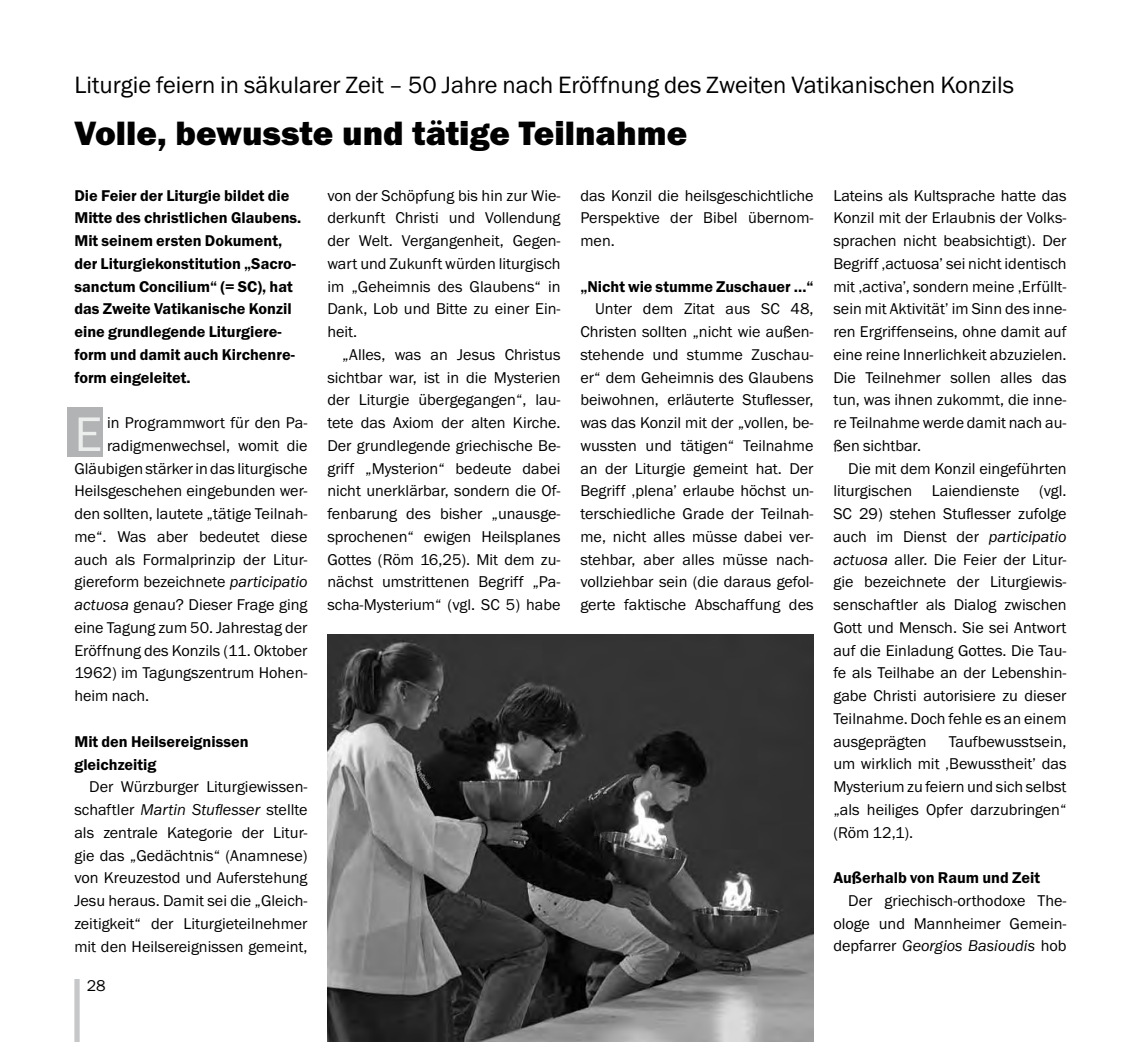
<style>
.page{position:relative;width:1141px;height:1042px;background:#fff}
.page>*{position:absolute;margin:0;border:0;box-sizing:border-box;transform-origin:0 0}
.t1{font:50.23px "Franklin Got TOT Boo";color:#eceded}
.t2{font:35px "Franklin Got TOT Hea";color:#000}
.t3{font:24.5px "Franklin Got TOT Boo";color:#000}
.t4{font:16.1px/22.8px "Franklin Got TOT Boo";color:#000;text-align:justify}
.t5{font:16.1px/22.8px "Franklin Got TOT Dem";color:#000}
.t6{font:16.1px "Franklin Got TOT Boo Ita";color:#000}
.s1{font-family:"Franklin Got TOT Boo Ita"}
.s2{font-family:"Franklin Got TOT Boo"}
</style>
<div class="page">
<div style="left:74px;top:979px;width:6px;height:63px;background:#c6c7c8"></div>
<div style="left:67px;top:407px;width:36px;height:49px;background:#b1b3b4"></div>
<img style="left:327px;top:635px;width:487px;height:407px">
<h3 class="t3" style="left:74px;top:69px;width:941px">Liturgie feiern in säkularer Zeit – 50 Jahre nach Eröffnung des Zweiten Vatikanischen Konzils</h3>
<h2 class="t2" style="left:74px;top:110px;width:614px">Volle, bewusste und tätige Teilnahme</h2>
<p class="t4" style="left:580px;top:184px;width:235px">das Konzil die heilsgeschichtliche Perspektive der Bibel übernom&shy;men.</p>
<p class="t5" style="left:580px;top:275px;width:235px">„Nicht wie stumme Zuschauer …“</p>
<p class="t4" style="left:580px;top:298px;width:235px;text-indent:15px">Unter dem Zitat aus SC 48, Christen sollten „nicht wie außen&shy;stehende und stumme Zuschau&shy;er“ dem Geheimnis des Glaubens beiwohnen, erläuterte Stuflesser, was das Konzil mit der „vollen, be&shy;wussten und tätigen“ Teilnahme an der Liturgie gemeint hat. Der Begriff ‚plena’ erlaube höchst un&shy;terschiedliche Grade der Teilnah&shy;me, nicht alles müsse dabei ver&shy;stehbar, aber alles müsse nach&shy;vollziehbar sein (die daraus gefol&shy;gerte faktische Abschaffung des</p>
<p class="t4" style="left:327px;top:184px;width:235px">von der Schöpfung bis hin zur Wie&shy;derkunft Christi und Vollendung der Welt. Vergangenheit, Gegen&shy;wart und Zukunft würden liturgisch im „Geheimnis des Glaubens“ in Dank, Lob und Bitte zu einer Ein&shy;heit.</p>
<p class="t4" style="left:327px;top:343px;width:235px;text-indent:15px">„Alles, was an Jesus Christus sichtbar war, ist in die Mysterien der Liturgie übergegangen“, lau&shy;tete das Axiom der alten Kirche.<br>Der grundlegende griechische Be&shy;griff „Mysterion“ bedeute dabei nicht unerklärbar, sondern die Of&shy;fenbarung des bisher „unausge&shy;sprochenen“ ewigen Heilsplanes Gottes (Röm 16,25). Mit dem zu&shy;nächst umstrittenen Begriff „Pa&shy;scha-Mysterium“ (vgl. SC 5) habe</p>
<p class="t5" style="left:74px;top:184px;width:228px">Die Feier der Liturgie bildet die<br>Mitte des christlichen Glaubens.<br>Mit seinem ersten Dokument, der Liturgiekonstitution „Sacro&shy;sanctum Concilium“ (= SC), hat das Zweite Vatikanische Konzil eine grundlegende Liturgiere&shy;form und damit auch Kirchenre&shy;form eingeleitet.</p>
<h1 class="t1" style="left:74px;top:403px;width:29px">E</h1>
<p class="t4" style="left:107px;top:412px;width:202px">in Programmwort für den Pa-</p>
<p class="t4" style="left:833px;top:184px;width:235px">Lateins als Kultsprache hatte das Konzil mit der Erlaubnis der Volks&shy;sprachen nicht beabsichtigt). Der Begriff ‚actuosa’ sei nicht identisch mit ‚activa’, sondern meine ‚Erfüllt&shy;sein mit Aktivität’ im Sinn des inne&shy;ren Ergriffenseins, ohne damit auf eine reine Innerlichkeit abzuzielen.<br>Die Teilnehmer sollen alles das tun, was ihnen zukommt, die inne&shy;re Teilnahme werde damit nach au&shy;ßen sichtbar.</p>
<p class="t4" style="left:833px;top:457px;width:235px;text-indent:15px">Die mit dem Konzil eingeführten liturgischen Laiendienste (vgl.<br>SC 29) stehen Stuflesser zufolge auch im Dienst der <span class="s1">participatio actuosa</span> aller. Die Feier der Litur&shy;gie bezeichnete der Liturgiewis&shy;senschaftler als Dialog zwischen Gott und Mensch. Sie sei Antwort auf die Einladung Gottes. Die Tau&shy;fe als Teilhabe an der Lebenshin&shy;gabe Christi autorisiere zu dieser Teilnahme. Doch fehle es an einem ausgeprägten</p>
<p class="t4" style="left:107px;top:434px;width:202px">radigmenwechsel, womit die</p>
<p class="t4" style="left:74px;top:457px;width:235px">Gläubigen stärker in das liturgische</p>
<p class="t4" style="left:74px;top:480px;width:235px">Heilsgeschehen eingebunden wer-</p>
<p class="t4" style="left:74px;top:503px;width:235px">den sollten, lautete „tätige Teilnah-</p>
<p class="t4" style="left:74px;top:525px;width:235px">me“. Was aber bedeutet diese</p>
<p class="t4" style="left:74px;top:548px;width:235px">auch als Formalprinzip der Litur-</p>
<p class="t4" style="left:74px;top:571px;width:235px">giereform bezeichnete <span class="s1">participatio</span></p>
<p class="t4" style="left:74px;top:594px;width:235px"><span class="s1">actuosa</span> genau? Dieser Frage ging</p>
<p class="t4" style="left:74px;top:616px;width:235px">eine Tagung zum 50. Jahrestag der</p>
<p class="t4" style="left:74px;top:639px;width:235px">Eröffnung des Konzils (11. Oktober</p>
<p class="t4" style="left:74px;top:662px;width:235px">1962) im Tagungszentrum Hohen-</p>
<p class="t4" style="left:74px;top:685px;width:76px">heim nach.</p>
<p class="t5" style="left:74px;top:730px;width:176px">Mit den Heilsereignissen gleichzeitig</p>
<p class="t4" style="left:74px;top:776px;width:235px;text-indent:15px">Der Würzburger Liturgiewissen&shy;schaftler <span class="s1">Martin Stuflesser</span> stellte als zentrale Kategorie der Litur&shy;gie das „Gedächtnis“ (Anamnese) von Kreuzestod und Auferstehung Jesu heraus. Damit sei die „Gleich&shy;zeitigkeit“ der Liturgieteilnehmer mit den Heilsereignissen gemeint,</p>
<p class="t4" style="left:833px;top:730px;width:235px;text-indent:115px">Taufbewusstsein, um wirklich mit ‚Bewusstheit’ das Mysterium zu feiern und sich selbst „als heiliges Opfer darzubringen“ (Röm 12,1).</p>
<p class="t5" style="left:833px;top:866px;width:208px">Außerhalb von Raum und Zeit</p>
<p class="t4" style="left:833px;top:889px;width:235px;text-align:right">Der griechisch-orthodoxe The&shy;ologe und Mannheimer Gemein-</p>
<p class="t6" style="left:833px;top:936px;width:235px"><span class="s2">depfarrer</span> Georgios Basioudis <span class="s2">hob</span></p>
<p class="t4" style="left:87px;top:974px;width:21px">28</p>
</div>
